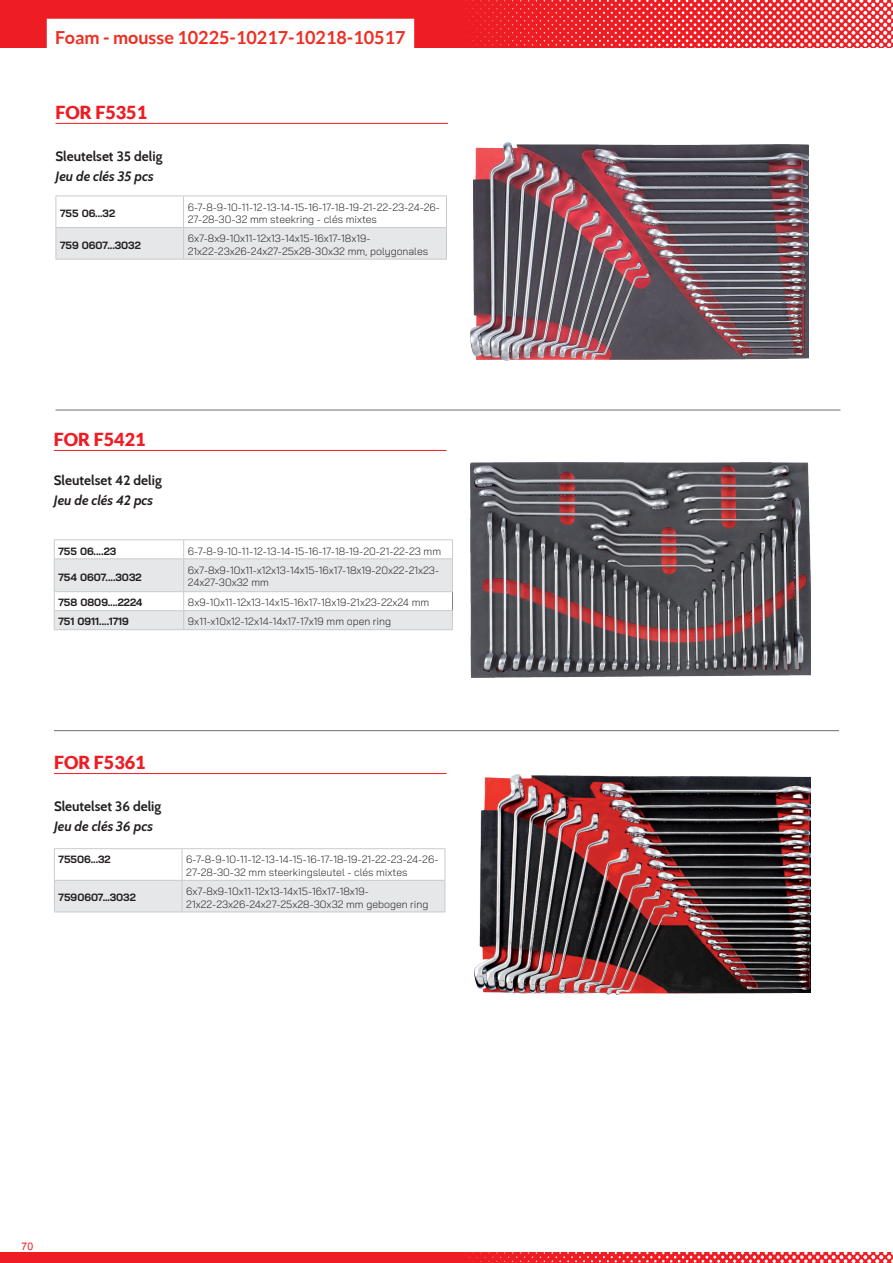
<style>
.page{position:relative;width:893px;height:1263px;background:#fff}
.page>*{position:absolute;margin:0;border:0;box-sizing:border-box;transform-origin:0 0}
.t1{font:700 18px "Lato";color:#ee2e22}
.t2{font:900 18px "Lato";color:#ee1d23}
.t3{font:700 13.5px "Cabin";color:#231f20}
.t4{font:italic 700 13.5px "Cabin";color:#231f20}
.t5{font:300 10.5px/12.6px "Bai Jamjuree";color:#231f20}
.t6{font:700 10.5px "Bai Jamjuree";color:#231f20}
.t7{font:10.5px "Arial";color:#ee1d23}
</style>
<div class="page">
<img style="left:0;top:0;width:893px;height:48px">
<img style="left:0;top:1253px;width:893px;height:10px">
<div style="left:47px;top:19px;width:367px;height:36px;background:#fff"></div>
<img style="left:471px;top:142px;width:337px;height:218px">
<img style="left:471px;top:462px;width:339px;height:216px">
<hr style="left:56px;top:123px;width:392px;height:1px;background:#ee1d23">
<div style="left:57px;top:228px;width:389px;height:31px;background:#e6e7e9"></div>
<hr style="left:56px;top:196px;width:1px;height:31px;background:#c9cacc">
<hr style="left:56px;top:196px;width:128px;height:1px;background:#c9cacc">
<hr style="left:183px;top:196px;width:1px;height:31px;background:#c9cacc">
<hr style="left:446px;top:196px;width:1px;height:31px;background:#c9cacc">
<hr style="left:184px;top:196px;width:263px;height:1px;background:#c9cacc">
<hr style="left:56px;top:228px;width:1px;height:31px;background:#c9cacc">
<hr style="left:56px;top:259px;width:128px;height:1px;background:#c9cacc">
<hr style="left:56px;top:227px;width:128px;height:1px;background:#c9cacc">
<hr style="left:184px;top:227px;width:263px;height:1px;background:#c9cacc">
<hr style="left:183px;top:228px;width:1px;height:31px;background:#c9cacc">
<hr style="left:446px;top:228px;width:1px;height:31px;background:#c9cacc">
<hr style="left:184px;top:259px;width:263px;height:1px;background:#c9cacc">
<hr style="left:54px;top:539px;width:130px;height:1px;background:#c9cacc">
<hr style="left:184px;top:539px;width:269px;height:1px;background:#c9cacc">
<svg style="left:54px;top:540px;width:399px;height:90px"></svg>
<hr style="left:184px;top:629px;width:269px;height:1px;background:#c9cacc">
<hr style="left:56px;top:410px;width:784px;height:1px;background:#6c6d70">
<hr style="left:54px;top:730px;width:785px;height:1px;background:#6c6d70">
<hr style="left:54px;top:450px;width:392px;height:1px;background:#ee1d23">
<hr style="left:54px;top:773px;width:392px;height:1px;background:#ee1d23">
<svg style="left:55px;top:849px;width:390px;height:62px"></svg>
<hr style="left:54px;top:849px;width:1px;height:31px;background:#c9cacc">
<hr style="left:54px;top:848px;width:128px;height:1px;background:#c9cacc">
<hr style="left:182px;top:849px;width:1px;height:31px;background:#c9cacc">
<hr style="left:445px;top:849px;width:1px;height:31px;background:#c9cacc">
<hr style="left:182px;top:848px;width:263px;height:1px;background:#c9cacc">
<hr style="left:54px;top:881px;width:1px;height:30px;background:#c9cacc">
<hr style="left:54px;top:911px;width:128px;height:1px;background:#c9cacc">
<hr style="left:54px;top:880px;width:128px;height:1px;background:#c9cacc">
<hr style="left:182px;top:880px;width:263px;height:1px;background:#c9cacc">
<hr style="left:182px;top:881px;width:1px;height:30px;background:#c9cacc">
<hr style="left:445px;top:881px;width:1px;height:30px;background:#c9cacc">
<hr style="left:182px;top:911px;width:263px;height:1px;background:#c9cacc">
<img style="left:474px;top:774px;width:336px;height:221px">
<h1 class="t1" style="left:55px;top:27px;width:352px">Foam - mousse 10225-10217-10218-10517</h1>
<h1 class="t2" style="left:56px;top:102px;width:93px">FOR F5351</h1>
<p class="t3" style="left:56px;top:146px;width:108px">Sleutelset 35 delig</p>
<p class="t4" style="left:56px;top:165px;width:100px">Jeu de clés 35 pcs</p>
<p class="t6" style="left:60px;top:207px;width:57px">755 06...32</p>
<p class="t5" style="left:188px;top:201px;width:254px">6-7-8-9-10-11-12-13-14-15-16-17-18-19-21-22-23-24-26-<br>27-28-30-32 mm steekring - clés mixtes</p>
<p class="t6" style="left:60px;top:239px;width:82px">759 0607...3032</p>
<p class="t5" style="left:188px;top:232px;width:242px">6x7-8x9-10x11-12x13-14x15-16x17-18x19-<br>21x22-23x26-24x27-25x28-30x32 mm, polygonales</p>
<h1 class="t2" style="left:54px;top:429px;width:93px">FOR F5421</h1>
<p class="t3" style="left:54px;top:470px;width:109px">Sleutelset 42 delig</p>
<p class="t4" style="left:54px;top:489px;width:101px">Jeu de clés 42 pcs</p>
<p class="t6" style="left:59px;top:545px;width:59px">755 06....23</p>
<p class="t5" style="left:188px;top:544px;width:255px">6-7-8-9-10-11-12-13-14-15-16-17-18-19-20-21-22-23 mm</p>
<p class="t6" style="left:59px;top:571px;width:85px">754 0607....3032</p>
<p class="t5" style="left:188px;top:563px;width:253px">6x7-8x9-10x11-x12x13-14x15-16x17-18x19-20x22-21x23-<br>24x27-30x32 mm</p>
<p class="t6" style="left:59px;top:597px;width:85px">758 0809....2224</p>
<p class="t5" style="left:188px;top:596px;width:243px">8x9-10x11-12x13-14x15-16x17-18x19-21x23-22x24 mm</p>
<p class="t6" style="left:59px;top:616px;width:72px">751 0911....1719</p>
<p class="t5" style="left:188px;top:615px;width:205px">9x11-x10x12-12x14-14x17-17x19 mm open ring</p>
<h1 class="t2" style="left:54px;top:752px;width:93px">FOR F5361</h1>
<p class="t3" style="left:54px;top:796px;width:109px">Sleutelset 36 delig</p>
<p class="t4" style="left:54px;top:815px;width:101px">Jeu de clés 36 pcs</p>
<p class="t6" style="left:59px;top:854px;width:54px">75506...32</p>
<p class="t5" style="left:186px;top:853px;width:254px">6-7-8-9-10-11-12-13-14-15-16-17-18-19-21-22-23-24-26-<br>27-28-30-32 mm steerkingsleutel - clés mixtes</p>
<p class="t6" style="left:59px;top:892px;width:79px">7590607…3032</p>
<p class="t5" style="left:186px;top:885px;width:244px">6x7-8x9-10x11-12x13-14x15-16x17-18x19-<br>21x22-23x26-24x27-25x28-30x32 mm gebogen ring</p>
<p class="t7" style="left:22px;top:1239px;width:13px">70</p>
</div>
